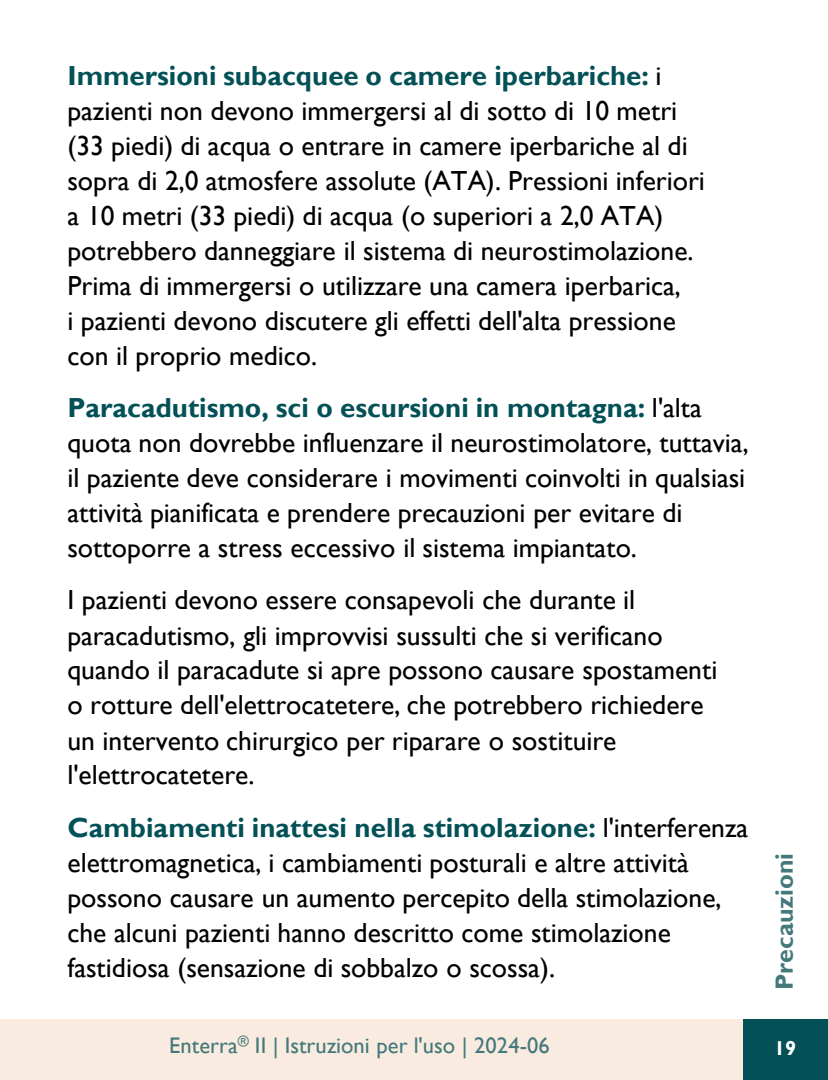
<style>
.page{position:relative;width:828px;height:1080px;background:#fff}
.page>*{position:absolute;margin:0;border:0;box-sizing:border-box;transform-origin:0 0}
.t1{font:27.5px/35px "Gill Sans";color:#000}
.t2{font:700 25px "Gill Sans";letter-spacing:-.005em;color:#44797b}
.t3{font:22.5px "Gill Sans";letter-spacing:.005em;color:#44797b}
.t4{font:700 20px "Gill Sans";color:#fff}
.s1{font-weight:700;color:#035157}
</style>
<div class="page">
<div style="left:0;top:1020px;width:742px;height:60px;background:#f9ebe0"></div>
<div style="left:742px;top:1020px;width:85px;height:60px;background:#035157"></div>
<p class="t1" style="left:67px;top:58px;width:638px"><span class="s1">Immersioni subacquee o camere iperbariche:</span> i pazienti non devono immergersi al di sotto di 10 metri (33 piedi) di acqua o entrare in camere iperbariche al di sopra di 2,0 atmosfere assolute (ATA). Pressioni inferiori a 10 metri (33 piedi) di acqua (o superiori a 2,0 ATA) potrebbero danneggiare il sistema di neurostimolazione.<br>Prima di immergersi o utilizzare una camera iperbarica,<br>i pazienti devono discutere gli effetti dell'alta pressione con il proprio medico.</p>
<p class="t1" style="left:67px;top:391px;width:682px"><span class="s1">Paracadutismo, sci o escursioni in montagna:</span> l'alta quota non dovrebbe influenzare il neurostimolatore, tuttavia, il paziente deve considerare i movimenti coinvolti in qualsiasi attività pianificata e prendere precauzioni per evitare di sottoporre a stress eccessivo il sistema impiantato.</p>
<p class="t1" style="left:67px;top:583px;width:651px">I pazienti devono essere consapevoli che durante il paracadutismo, gli improvvisi sussulti che si verificano quando il paracadute si apre possono causare spostamenti o rotture dell'elettrocatetere, che potrebbero richiedere un intervento chirurgico per riparare o sostituire l'elettrocatetere.</p>
<p class="t1" style="left:67px;top:811px;width:682px"><span class="s1">Cambiamenti inattesi nella stimolazione:</span> l'interferenza elettromagnetica, i cambiamenti posturali e altre attività possono causare un aumento percepito della stimolazione, che alcuni pazienti hanno descritto come stimolazione fastidiosa (sensazione di sobbalzo o scossa).</p>
<p class="t2" style="left:769px;top:990px;width:138px;rotate:-90deg">Precauzioni</p>
<p class="t3" style="left:169px;top:1032px;width:382px">Enterra<sup>®</sup> II | Istruzioni per l'uso | 2024-06</p>
<p class="t4" style="left:774px;top:1036px;width:24px">19</p>
</div>
